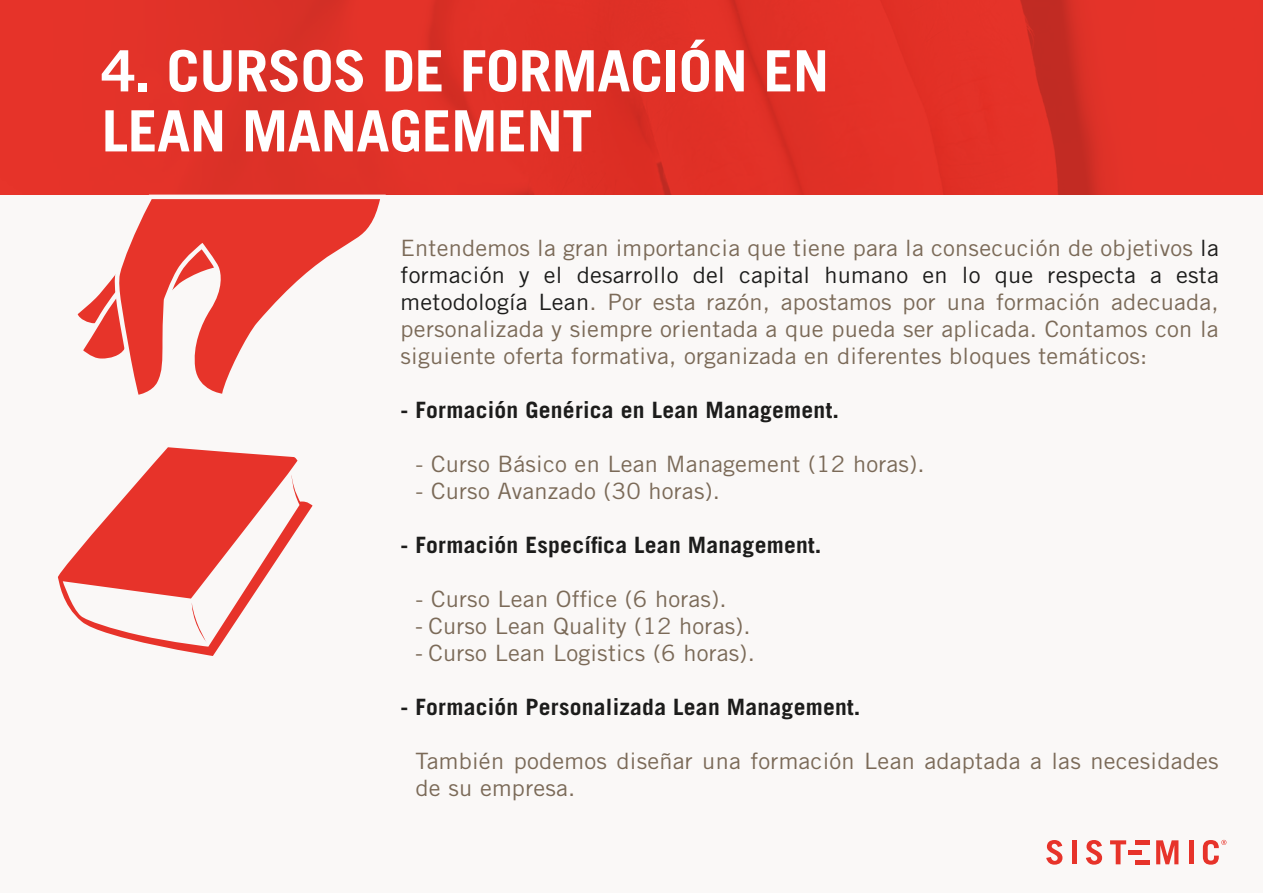
<style>
.page{position:relative;width:1263px;height:893px;background:#faf8f7}
.page>*{position:absolute;margin:0;border:0;box-sizing:border-box;transform-origin:0 0}
.t1{font:700 57px/60px "Trade Gothic LT Std";letter-spacing:-.01em;color:#fff;scale:1.05 1}
.t2{font:22.5px/27px "Trade Gothic LT Std";letter-spacing:.01em;color:#7b6a58;text-align:justify;scale:1.05 1}
.t3{font:700 22.5px "Trade Gothic LT Std";letter-spacing:.01em;color:#1c1c1b;scale:1.05 1}
.s1{color:#1c1c1b}
.s2{font-family:"Myriad Pro"}
</style>
<div class="page">
<img style="left:0;top:0;width:1263px;height:195px">
<svg style="left:1046px;top:840px;width:16px;height:25px"></svg>
<div style="left:1072px;top:840px;width:5px;height:24px;background:#e7332a"></div>
<svg style="left:1086px;top:840px;width:16px;height:25px"></svg>
<svg style="left:1110px;top:840px;width:16px;height:24px"></svg>
<svg style="left:1156px;top:840px;width:22px;height:24px"></svg>
<div style="left:1188px;top:840px;width:5px;height:24px;background:#e7332a"></div>
<hr style="left:1135px;top:840px;width:15px;height:4px;background:#e7332a">
<hr style="left:1135px;top:860px;width:15px;height:4px;background:#e7332a">
<hr style="left:1129px;top:850px;width:13px;height:4px;background:#e7332a">
<svg style="left:1203px;top:840px;width:23px;height:25px"></svg>
<svg style="left:77px;top:278px;width:36px;height:81px"></svg>
<svg style="left:113px;top:199px;width:267px;height:196px"></svg>
<svg style="left:58px;top:447px;width:255px;height:209px"></svg>
<svg style="left:191px;top:603px;width:16px;height:40px"></svg>
<h1 class="t1" style="left:102px;top:40px;width:694px">4. CURSOS DE FORMACIÓN EN<br>LEAN MANAGEMENT</h1>
<p class="t2" style="left:401px;top:234px;width:781px">Entendemos la gran importancia que tiene para la consecución de objetivos <span class="s1">la formación y el desarrollo del capital humano en lo que respecta a esta metodología Lean</span>. Por esta razón, apostamos por una formación adecuada, personalizada y siempre orientada a que pueda ser aplicada. Contamos con la siguiente oferta formativa, organizada en diferentes bloques temáticos:</p>
<p class="t3" style="left:401px;top:396px;width:419px">- Formación Genérica en Lean Management.</p>
<p class="t2" style="left:416px;top:450px;width:486px">- Curso Básico en Lean Management (12 horas).</p>
<p class="t2" style="left:416px;top:477px;width:291px">- Curso Avanzado (30 horas).</p>
<p class="t3" style="left:401px;top:531px;width:402px">- Formación Específica Lean Management.</p>
<p class="t2" style="left:416px;top:585px;width:298px">- Curso Lean Office (6 horas).</p>
<p class="t2" style="left:416px;top:612px;width:321px"><span class="s2">-</span> Curso Lean Quality (12 horas).</p>
<p class="t2" style="left:416px;top:639px;width:325px"><span class="s2">-</span> Curso Lean Logistics (6 horas).</p>
<p class="t3" style="left:401px;top:693px;width:439px">- Formación Personalizada Lean Management.</p>
<p class="t2" style="left:416px;top:747px;width:766px">También podemos diseñar una formación Lean adaptada a las necesidades de su empresa.</p>
</div>
